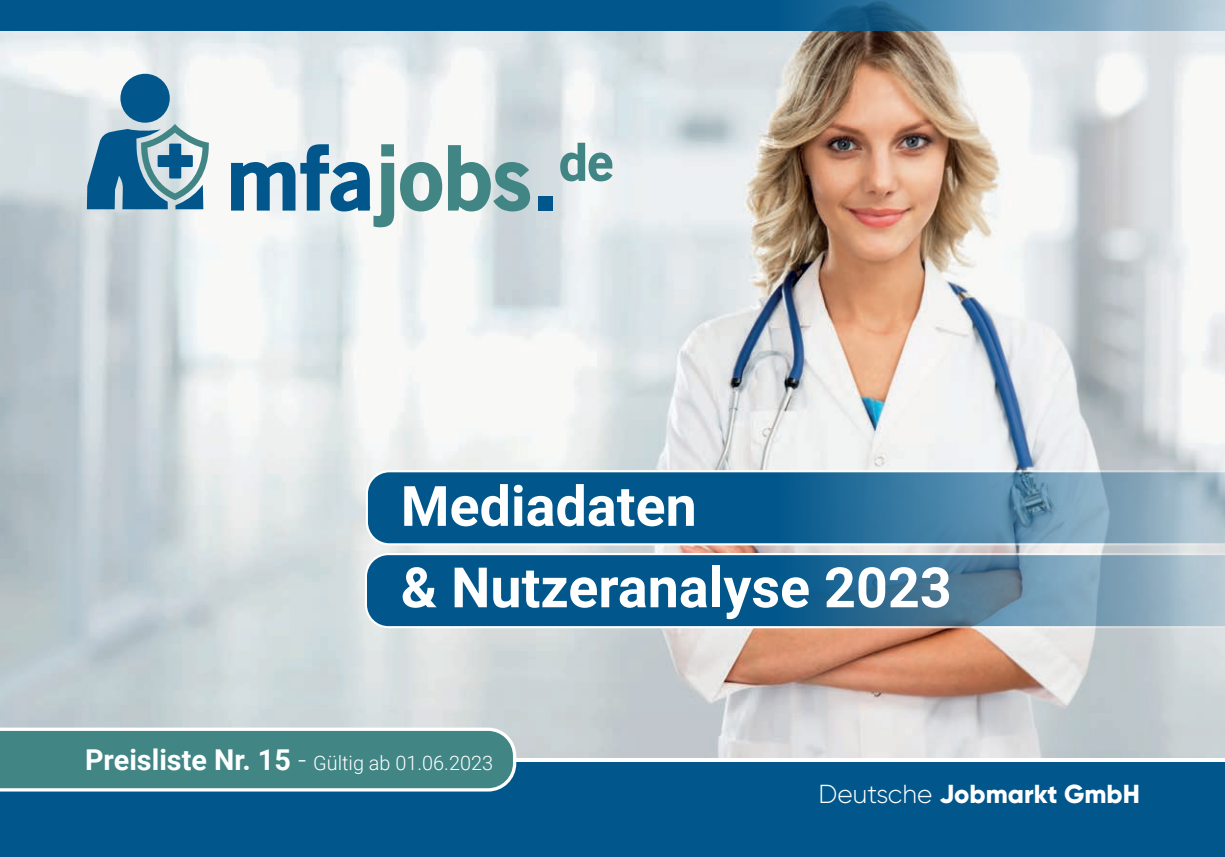
<style>
.page{position:relative;width:1225px;height:857px;background:#fff}
.page>*{position:absolute;margin:0;border:0;box-sizing:border-box;transform-origin:0 0}
.t1{font:900 87.8px "Old Sans";color:#01578c}
.t2{font:700 55.6px "Roboto";color:#fff}
.t3{font:800 26px "Gilroy";color:#fff}
.t4{font:300 19.8px "Roboto";color:#fff}
.s1{color:#418585}
.s2{font-weight:700;font-size:28.8px}
.s3{font-size:28.8px}
.s4{font-weight:300}
</style>
<div class="page">
<img style="left:0;top:31px;width:779px;height:727px">
<div style="left:0;top:0;width:1225px;height:31px;background:#01578c"></div>
<svg style="left:365px;top:552px;width:414px;height:76px;background:#136394"></svg>
<svg style="left:366px;top:470px;width:413px;height:75px;background:#136394"></svg>
<div style="left:120px;top:74px;width:50px;height:49px;background:#01578c;border-radius:50%"></div>
<svg style="left:87px;top:124px;width:122px;height:85px;background:#6195b0"></svg>
<img style="left:779px;top:0;width:446px;height:758px">
<div style="left:0;top:762px;width:1225px;height:94px;background:#01578c"></div>
<svg style="left:0;top:727px;width:516px;height:64px;background:#559192"></svg>
<h1 class="t1" style="left:226px;top:123px;width:389px">mfa<span class="s1">jobs</span>.<sup>de</sup></h1>
<h2 class="t2" style="left:401px;top:467px;width:297px">Mediadaten</h2>
<h2 class="t2" style="left:401px;top:548px;width:552px">&amp; Nutzeranalyse 2023</h2>
<p class="t4" style="left:85px;top:749px;width:409px"><span class="s2">Preisliste Nr. 15</span> <span class="s3">-</span> Gültig ab 01.06.2023</p>
<h3 class="t3" style="left:818px;top:777px;width:323px"><span class="s4">Deutsche</span> Jobmarkt GmbH</h3>
</div>
